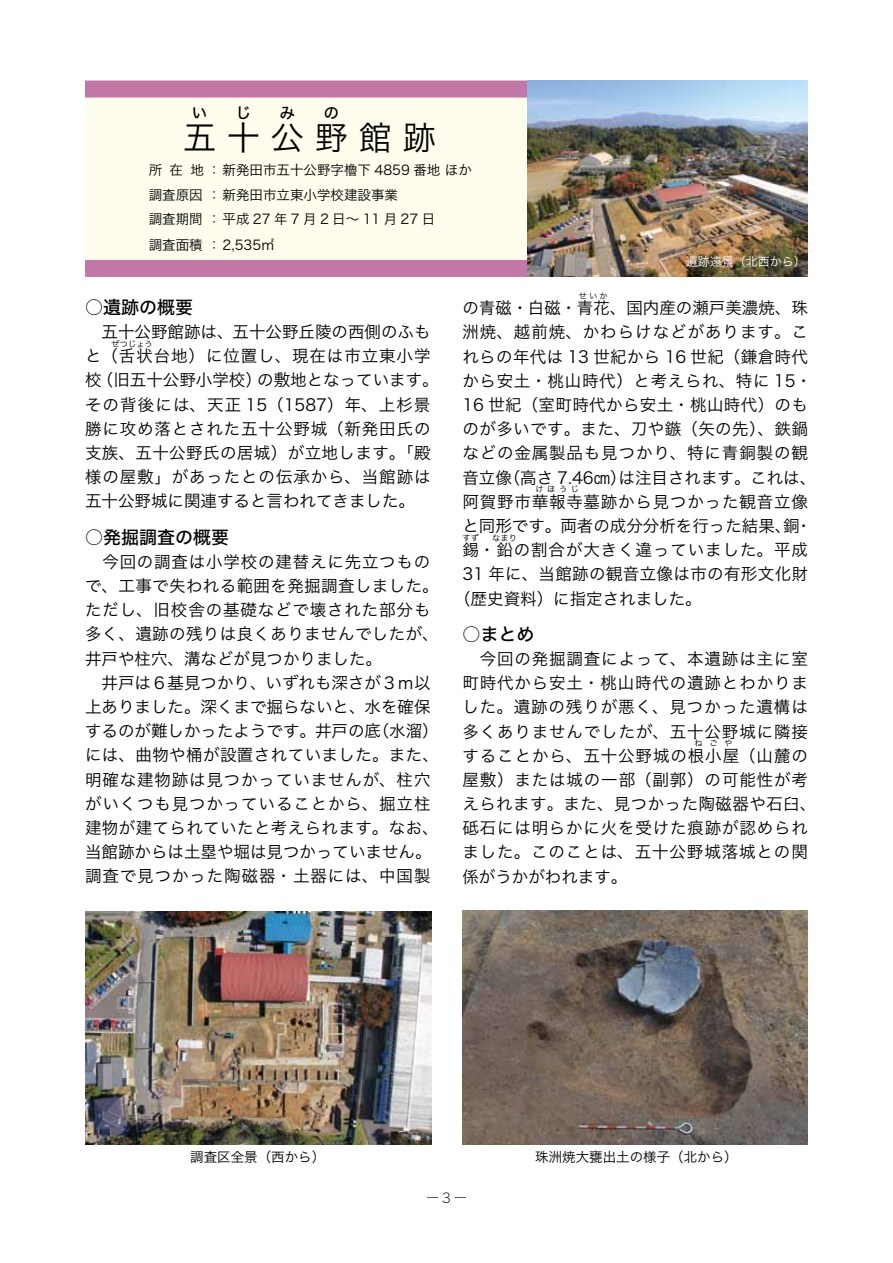
<style>
.page{position:relative;width:893px;height:1263px;background:#fff}
.page>*{position:absolute;margin:0;border:0;box-sizing:border-box;transform-origin:0 0}
.t1{font:33px "Hira Kaku Pro N W3";letter-spacing:.335em;color:#000}
.t2{font:18px "Hiragino Sans W5";color:#000}
.t3{font:16.5px/24.2px "Hiragino Sans W3";letter-spacing:.025em;color:#000}
.t4{font:16.5px/24.2px "Hiragino Sans W3";color:#000;text-align:right}
.t5{font:16.5px/24.2px "Hiragino Sans W3";letter-spacing:.05em;color:#000}
.t6{font:16.5px "Hira Kaku Pro N W3";color:#000}
.t7{font:13.8px "Hiragino Sans W1";color:#000}
.t8{font:13.5px/24.8px "Hira Kaku Pro N W3";color:#000}
.t9{font:12px "Hira Kaku Pro N W3";color:#fff}
.t10{font:8.25px "Hiragino Sans W3";letter-spacing:.125em;color:#000}
</style>
<div class="page">
<img style="left:85px;top:911px;width:346px;height:234px">
<img style="left:463px;top:911px;width:345px;height:234px">
<div style="left:85px;top:91px;width:442px;height:180px;background:#fffeee"></div>
<div style="left:85px;top:81px;width:442px;height:17px;background:#c377a7"></div>
<div style="left:85px;top:260px;width:442px;height:17px;background:#c377a7"></div>
<img style="left:527px;top:81px;width:281px;height:196px">
<p class="t6" style="left:191px;top:98px;width:18px">い</p>
<p class="t6" style="left:235px;top:98px;width:18px">じ</p>
<p class="t6" style="left:279px;top:98px;width:18px">み</p>
<p class="t6" style="left:323px;top:98px;width:18px">の</p>
<p class="t1" style="left:183px;top:109px;width:254px">五十公野館 跡</p>
<p class="t8" style="left:149px;top:157px;width:325px">所在地：新発田市五十公野字櫓下 4859 番地 ほか調査原因：新発田市立東小学校建設事業<br>調査期間：平成27年7月2日〜11月27日<br>調査面積：2,535㎡</p>
<p class="t9" style="left:686px;top:251px;width:121px">遺跡遠景（北西から）</p>
<p class="t2" style="left:85px;top:291px;width:109px">○遺跡の概要</p>
<p class="t4" style="left:85px;top:319px;width:347px">五十公野館跡は、五十公野丘陵の西側のふもと（舌状台地）に位置し、現在は市立東小学</p>
<p class="t10" style="left:112px;top:336px;width:43px">ぜつじょう</p>
<p class="t3" style="left:85px;top:367px;width:355px">校（旧五十公野小学校）の敷地となっています。その背後には、天正 15（1587）年、上杉景勝に攻め落とされた五十公野城（新発田氏の支族、五十公野氏の居城）が立地します。「殿様の屋敷」があったとの伝承から、当館跡は五十公野城に関連すると言われてきました。</p>
<p class="t2" style="left:85px;top:521px;width:145px">○発掘調査の概要</p>
<p class="t3" style="left:85px;top:548px;width:355px;text-indent:17px">今回の調査は小学校の建替えに先立つもので、工事で失われる範囲を発掘調査しました。ただし、旧校舎の基礎などで壊された部分も多く、遺跡の残りは良くありませんでしたが、井戸や柱穴、溝などが見つかりました。<br>　井戸は６基見つかり、いずれも深さが３ｍ以上ありました。深くまで掘らないと、水を確保するのが難しかったようです。井戸の底（水溜）には、曲物や桶が設置されていました。また、明確な建物跡は見つかっていませんが、柱穴がいくつも見つかっていることから、掘立柱建物が建てられていたと考えられます。なお、当館跡からは土塁や堀は見つかっていません。調査で見つかった陶磁器・土器には、中国製</p>
<p class="t10" style="left:579px;top:288px;width:30px">せいか</p>
<p class="t3" style="left:462px;top:319px;width:355px">洲焼、越前焼、かわらけなどがあります。これらの年代は 13 世紀から 16 世紀（鎌倉時代から安土・桃山時代）と考えられ、特に 15・<br>16 世紀（室町時代から安土・桃山時代）のものが多いです。また、刀や鏃（矢の先）、鉄鍋などの金属製品も見つかり、特に青銅製の観音立像（高さ 7.46㎝）は注目されます。これは、阿賀野市華報寺墓跡から見つかった観音立像</p>
<p class="t4" style="left:462px;top:295px;width:347px">の青磁・白磁・青花、国内産の瀬戸美濃焼、珠</p>
<p class="t10" style="left:535px;top:482px;width:45px">けほうじ</p>
<p class="t4" style="left:462px;top:512px;width:351px;text-align:left">と同形です。両者の成分分析を行った結果、銅・錫・鉛の割合が大きく違っていました。平成</p>
<p class="t10" style="left:462px;top:530px;width:18px">すず</p>
<p class="t10" style="left:492px;top:530px;width:26px">なまり</p>
<p class="t3" style="left:454px;top:561px;width:355px;text-indent:8px">31 年に、当館跡の観音立像は市の有形文化財（歴史資料）に指定されました。</p>
<p class="t2" style="left:462px;top:618px;width:73px">○まとめ</p>
<p class="t3" style="left:462px;top:645px;width:347px;text-align:justify;text-indent:17px">今回の発掘調査によって、本遺跡は主に室町時代から安土・桃山時代の遺跡とわかりました。遺跡の残りが悪く、見つかった遺構は多くありませんでしたが、五十公野城に隣接することから、五十公野城の根小屋（山麓の</p>
<p class="t10" style="left:694px;top:736px;width:40px">ねごや</p>
<p class="t5" style="left:462px;top:766px;width:355px">屋敷）または城の一部（副郭）の可能性が考えられます。また、見つかった陶磁器や石臼、砥石には明らかに火を受けた痕跡が認められました。このことは、五十公野城落城との関係がうかがわれます。</p>
<p class="t8" style="left:190px;top:1144px;width:136px">調査区全景（西から）</p>
<p class="t8" style="left:535px;top:1144px;width:204px">珠洲焼大甕出土の様子（北から）</p>
<p class="t7" style="left:426px;top:1185px;width:43px">ー３ー</p>
</div>
